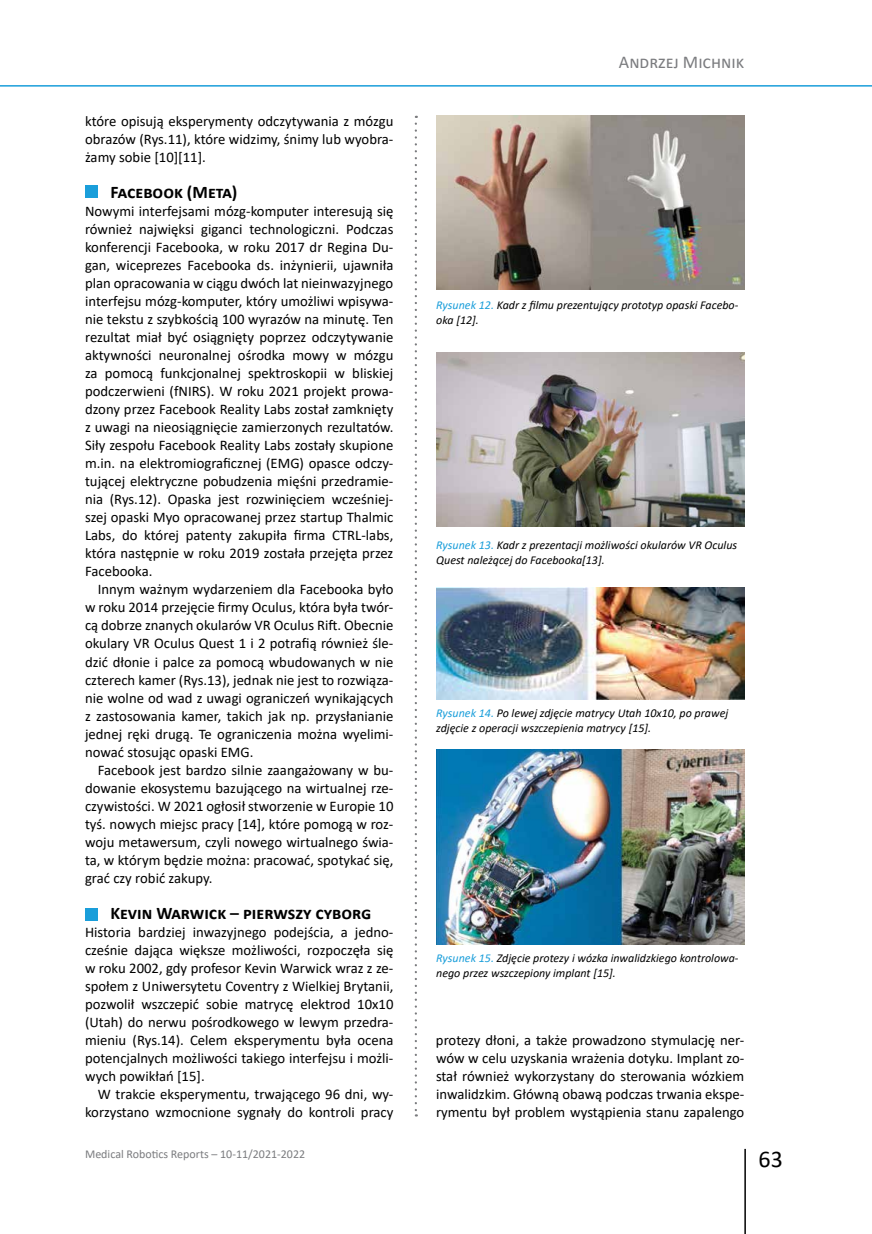
<style>
.page{position:relative;width:872px;height:1234px;background:#fff}
.page>*{position:absolute;margin:0;border:0;box-sizing:border-box;transform-origin:0 0}
.t1{font:24px "Calibri";color:#000}
.t2{font:18px "Calibri";color:#7b7c7f}
.t3{font:700 17.7px "Calibri";color:#000}
.t4{font:14.7px/18px "Calibri";color:#000;text-align:justify}
.t5{font:italic 12px/15px "Calibri";color:#000}
.t6{font:12px "Calibri";color:#7b7c7f}
.s1{color:#1a9eda}
</style>
<div class="page">
<hr style="left:744px;top:1148px;width:2px;height:85px;background:#000">
<hr style="left:0;top:85px;width:872px;height:2px;background:#1a9eda">
<svg style="left:415px;top:124px;width:2px;height:992px"></svg>
<img style="left:436px;top:116px;width:308px;height:173px">
<img style="left:436px;top:352px;width:308px;height:174px">
<img style="left:436px;top:587px;width:308px;height:112px">
<img style="left:436px;top:749px;width:308px;height:195px">
<div style="left:85px;top:185px;width:13px;height:13px;background:#1a9eda"></div>
<div style="left:85px;top:908px;width:13px;height:13px;background:#1a9eda"></div>
<p class="t4" style="left:85px;top:112px;width:310px">które opisują eksperymenty odczytywania z mózgu obrazów (Rys.11), które widzimy, śnimy lub wyobra&shy;żamy sobie [10][11].</p>
<p class="t3" style="left:111px;top:180px;width:128px">Facebook (Meta)</p>
<p class="t4" style="left:85px;top:202px;width:310px">Nowymi interfejsami mózg-komputer interesują się również najwięksi giganci technologiczni. Podczas konferencji Facebooka, w roku 2017 dr Regina Du&shy;gan, wiceprezes Facebooka ds. inżynierii, ujawniła plan opracowania w ciągu dwóch lat nieinwazyjnego interfejsu mózg-komputer, który umożliwi wpisywa&shy;nie tekstu z szybkością 100 wyrazów na minutę. Ten rezultat miał być osiągnięty poprzez odczytywanie aktywności neuronalnej ośrodka mowy w mózgu za pomocą funkcjonalnej spektroskopii w bliskiej podczerwieni (fNIRS). W roku 2021 projekt prowa&shy;dzony przez Facebook Reality Labs został zamknięty z uwagi na nieosiągnięcie zamierzonych rezultatów.<br>Siły zespołu Facebook Reality Labs zostały skupione m.in. na elektromiograficznej (EMG) opasce odczy&shy;tującej elektryczne pobudzenia mięśni przedramie&shy;nia (Rys.12). Opaska jest rozwinięciem wcześniej&shy;szej opaski Myo opracowanej przez startup Thalmic Labs, do której patenty zakupiła firma CTRL-labs, która następnie w roku 2019 została przejęta przez Facebooka.</p>
<p class="t4" style="left:85px;top:580px;width:310px;text-indent:13px">Innym ważnym wydarzeniem dla Facebooka było w roku 2014 przejęcie firmy Oculus, która była twór&shy;cą dobrze znanych okularów VR Oculus Rift. Obecnie okulary VR Oculus Quest 1 i 2 potrafią również śle&shy;dzić dłonie i palce za pomocą wbudowanych w nie czterech kamer (Rys.13), jednak nie jest to rozwiąza&shy;nie wolne od wad z uwagi ograniczeń wynikających z zastosowania kamer, takich jak np. przysłanianie jednej ręki drugą. Te ograniczenia można wyelimi&shy;nować stosując opaski EMG.</p>
<p class="t4" style="left:85px;top:760px;width:310px;text-indent:13px">Facebook jest bardzo silnie zaangażowany w bu&shy;dowanie ekosystemu bazującego na wirtualnej rze&shy;czywistości. W 2021 ogłosił stworzenie w Europie 10 tyś. nowych miejsc pracy [14], które pomogą w roz&shy;woju metawersum, czyli nowego wirtualnego świa&shy;ta, w którym będzie można: pracować, spotykać się, grać czy robić zakupy.</p>
<p class="t3" style="left:111px;top:900px;width:262px">Kevin Warwick – pierwszy cyborg</p>
<p class="t4" style="left:85px;top:922px;width:310px">Historia bardziej inwazyjnego podejścia, a jedno&shy;cześnie dająca większe możliwości, rozpoczęła się w roku 2002, gdy profesor Kevin Warwick wraz z ze&shy;społem z Uniwersytetu Coventry z Wielkiej Brytanii, pozwolił wszczepić sobie matrycę elektrod 10x10 (Utah) do nerwu pośrodkowego w lewym przedra&shy;mieniu (Rys.14). Celem eksperymentu była ocena potencjalnych możliwości takiego interfejsu i możli&shy;wych powikłań [15].</p>
<p class="t4" style="left:85px;top:1084px;width:310px;text-align:right">W trakcie eksperymentu, trwającego 96 dni, wy&shy;korzystano wzmocnione sygnały do kontroli pracy</p>
<p class="t6" style="left:85px;top:1145px;width:222px">Medical Robotics Reports – 10-11/2021-2022</p>
<p class="t2" style="left:619px;top:49px;width:127px">Andrzej Michnik</p>
<p class="t5" style="left:436px;top:297px;width:304px"><span class="s1">Rysunek 12.</span> Kadr z filmu prezentujący prototyp opaski Facebo&shy;oka [12].</p>
<p class="t5" style="left:436px;top:537px;width:302px"><span class="s1">Rysunek 13.</span> Kadr z prezentacji możliwości okularów VR Oculus<br>Quest należącej do Facebooka[13].</p>
<p class="t5" style="left:436px;top:704px;width:293px"><span class="s1">Rysunek 14.</span> Po lewej zdjęcie matrycy Utah 10x10, po prawej zdjęcie z operacji wszczepienia matrycy [15].</p>
<p class="t5" style="left:436px;top:950px;width:304px"><span class="s1">Rysunek 15.</span> Zdjęcie protezy i wózka inwalidzkiego kontrolowa&shy;nego przez wszczepiony implant [15].</p>
<p class="t4" style="left:436px;top:1030px;width:310px">protezy dłoni, a także prowadzono stymulację ner&shy;wów w celu uzyskania wrażenia dotyku. Implant zo&shy;stał również wykorzystany do sterowania wózkiem inwalidzkim. Główną obawą podczas trwania ekspe&shy;rymentu był problem wystąpienia stanu zapalengo</p>
<h1 class="t1" style="left:758px;top:1141px;width:26px">63</h1>
</div>
